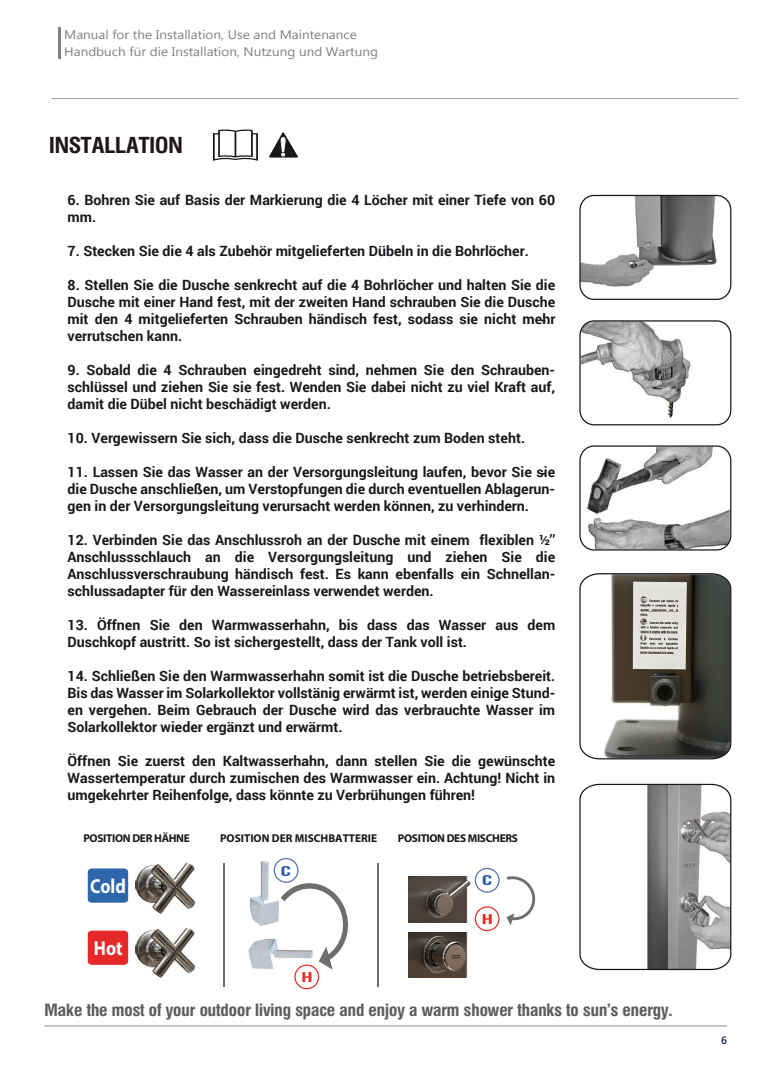
<style>
.page{position:relative;width:773px;height:1081px;background:#fff}
.page>*{position:absolute;margin:0;border:0;box-sizing:border-box;transform-origin:0 0}
.t1{font:700 22.75px "Helvetica Two BQ";color:#1e161a;scale:1.08 1}
.t2{font:700 20.25px "Myriad Pro";color:#fff;scale:.87 1}
.t3{font:700 17.5px "Helvetica Two BQ";color:#5e5b5e;scale:1.08 1}
.t4{font:700 14.12px/17px "Roboto";color:#1a171c;text-align:justify}
.t5{font:14.12px "Bebas Neue";color:#e42f24;scale:1.84 1}
.t6{font:14.12px "Bebas Neue";color:#2d5ca3;scale:1.84 1}
.t7{font:12.5px "Segoe UI";color:#818080;scale:1.08 1}
.t8{font:700 11.38px "Myriad Pro";letter-spacing:-.025em;color:#1a171c}
.t9{font:700 11.38px "Myriad Pro";color:#1a171c}
.t10{font:600 10.62px "Segoe UI";color:#11224f}
</style>
<div class="page">
<hr style="left:52px;top:98px;width:686px;height:1px;background:#9d9ea3">
<hr style="left:59px;top:27px;width:2px;height:32px;background:#818080">
<hr style="left:45px;top:1025px;width:681px;height:1px;background:#9d9ea3">
<svg style="left:269px;top:132px;width:29px;height:26px"></svg>
<svg style="left:213px;top:129px;width:45px;height:32px"></svg>
<img style="left:581px;top:195px;width:136px;height:92px">
<div style="left:579px;top:195px;width:152px;height:105px;border:1px solid #1a171c;border-radius:14px"></div>
<img style="left:581px;top:321px;width:149px;height:104px">
<div style="left:579px;top:320px;width:152px;height:105px;border:1px solid #1a171c;border-radius:14px"></div>
<img style="left:581px;top:447px;width:148px;height:102px">
<div style="left:579px;top:445px;width:152px;height:105px;border:1px solid #1a171c;border-radius:14px"></div>
<svg style="left:579px;top:573px;width:153px;height:187px"></svg>
<svg style="left:579px;top:783px;width:153px;height:187px"></svg>
<div style="left:88px;top:868px;width:40px;height:34px;background:#2e66ab;border-radius:4px"></div>
<img style="left:135px;top:863px;width:60px;height:50px">
<div style="left:88px;top:930px;width:40px;height:35px;background:#e42928;border-radius:4px"></div>
<img style="left:135px;top:927px;width:60px;height:50px">
<svg style="left:281px;top:878px;width:67px;height:91px"></svg>
<img style="left:250px;top:860px;width:31px;height:66px">
<img style="left:248px;top:937px;width:65px;height:33px">
<div style="left:294px;top:964px;width:25px;height:25px;border:1px solid #e33024;border-radius:50%"></div>
<div style="left:273px;top:858px;width:25px;height:25px;border:1px solid #5473b2;border-radius:50%"></div>
<img style="left:408px;top:932px;width:60px;height:45px">
<img style="left:408px;top:876px;width:70px;height:46px">
<hr style="left:223px;top:863px;width:2px;height:123px;background:#6d6e70">
<hr style="left:377px;top:863px;width:1px;height:124px;background:#6d6e70">
<div style="left:474px;top:868px;width:25px;height:24px;border:1px solid #5473b2;border-radius:50%"></div>
<svg style="left:506px;top:876px;width:30px;height:49px"></svg>
<div style="left:474px;top:906px;width:25px;height:25px;border:1px solid #e33024;border-radius:50%"></div>
<p class="t7" style="left:64px;top:26px;width:272px">Manual for the Installation, Use and Maintenance</p>
<p class="t7" style="left:64px;top:43px;width:292px">Handbuch für die Installation, Nutzung und Wartung</p>
<h1 class="t1" style="left:49px;top:132px;width:125px">INSTALLATION</h1>
<p class="t4" style="left:68px;top:191px;width:489px">6. Bohren Sie auf Basis der Markierung die 4 Löcher mit einer Tiefe von 60 mm.</p>
<p class="t4" style="left:68px;top:242px;width:462px">7. Stecken Sie die 4 als Zubehör mitgelieferten Dübeln in die Bohrlöcher.</p>
<p class="t4" style="left:68px;top:276px;width:489px">8. Stellen Sie die Dusche senkrecht auf die 4 Bohrlöcher und halten Sie die Dusche mit einer Hand fest, mit der zweiten Hand schrauben Sie die Dusche mit den 4 mitgelieferten Schrauben händisch fest, sodass sie nicht mehr verrutschen kann.</p>
<p class="t4" style="left:68px;top:361px;width:489px">9. Sobald die 4 Schrauben eingedreht sind, nehmen Sie den Schrauben&shy;schlüssel und ziehen Sie sie fest. Wenden Sie dabei nicht zu viel Kraft auf, damit die Dübel nicht beschädigt werden.</p>
<p class="t4" style="left:68px;top:429px;width:459px">10. Vergewissern Sie sich, dass die Dusche senkrecht zum Boden steht.</p>
<p class="t4" style="left:68px;top:463px;width:489px">11. Lassen Sie das Wasser an der Versorgungsleitung laufen, bevor Sie sie die Dusche anschließen, um Verstopfungen die durch eventuellen Ablagerun&shy;gen in der Versorgungsleitung verursacht werden können, zu verhindern.</p>
<p class="t4" style="left:68px;top:531px;width:489px">12. Verbinden Sie das Anschlussroh an der Dusche mit einem flexiblen ½’’ Anschlussschlauch an die Versorgungsleitung und ziehen Sie die Anschlussverschraubung händisch fest. Es kann ebenfalls ein Schnellan&shy;schlussadapter für den Wassereinlass verwendet werden.</p>
<p class="t4" style="left:68px;top:616px;width:489px">13. Öffnen Sie den Warmwasserhahn, bis dass das Wasser aus dem<br>Duschkopf austritt. So ist sichergestellt, dass der Tank voll ist.</p>
<p class="t4" style="left:68px;top:667px;width:489px">14. Schließen Sie den Warmwasserhahn somit ist die Dusche betriebsbereit.<br>Bis das Wasser im Solarkollektor vollstänig erwärmt ist, werden einige Stund&shy;en vergehen. Beim Gebrauch der Dusche wird das verbrauchte Wasser im Solarkollektor wieder ergänzt und erwärmt.</p>
<p class="t4" style="left:68px;top:752px;width:489px">Öffnen Sie zuerst den Kaltwasserhahn, dann stellen Sie die gewünschte Wassertemperatur durch zumischen des Warmwasser ein. Achtung! Nicht in umgekehrter Reihenfolge, dass könnte zu Verbrühungen führen!</p>
<p class="t4" style="left:541px;top:311px;width:7px">-</p>
<p class="t4" style="left:541px;top:464px;width:7px">-</p>
<p class="t8" style="left:83px;top:831px;width:108px">POSITION DER HÄHNE</p>
<h2 class="t2" style="left:90px;top:872px;width:43px">Cold</h2>
<h2 class="t2" style="left:94px;top:934px;width:35px">Hot</h2>
<p class="t9" style="left:220px;top:831px;width:159px">POSITION DER MISCHBATTERIE</p>
<p class="t8" style="left:398px;top:831px;width:121px">POSITION DES MISCHERS</p>
<p class="t6" style="left:281px;top:863px;width:7px">c</p>
<p class="t5" style="left:301px;top:969px;width:8px">H</p>
<p class="t6" style="left:482px;top:873px;width:7px">c</p>
<p class="t5" style="left:481px;top:911px;width:8px">H</p>
<p class="t3" style="left:45px;top:1000px;width:582px">Make the most of your outdoor living space and enjoy a warm shower thanks to sun’s energy.</p>
<p class="t10" style="left:721px;top:1033px;width:7px">6</p>
</div>
